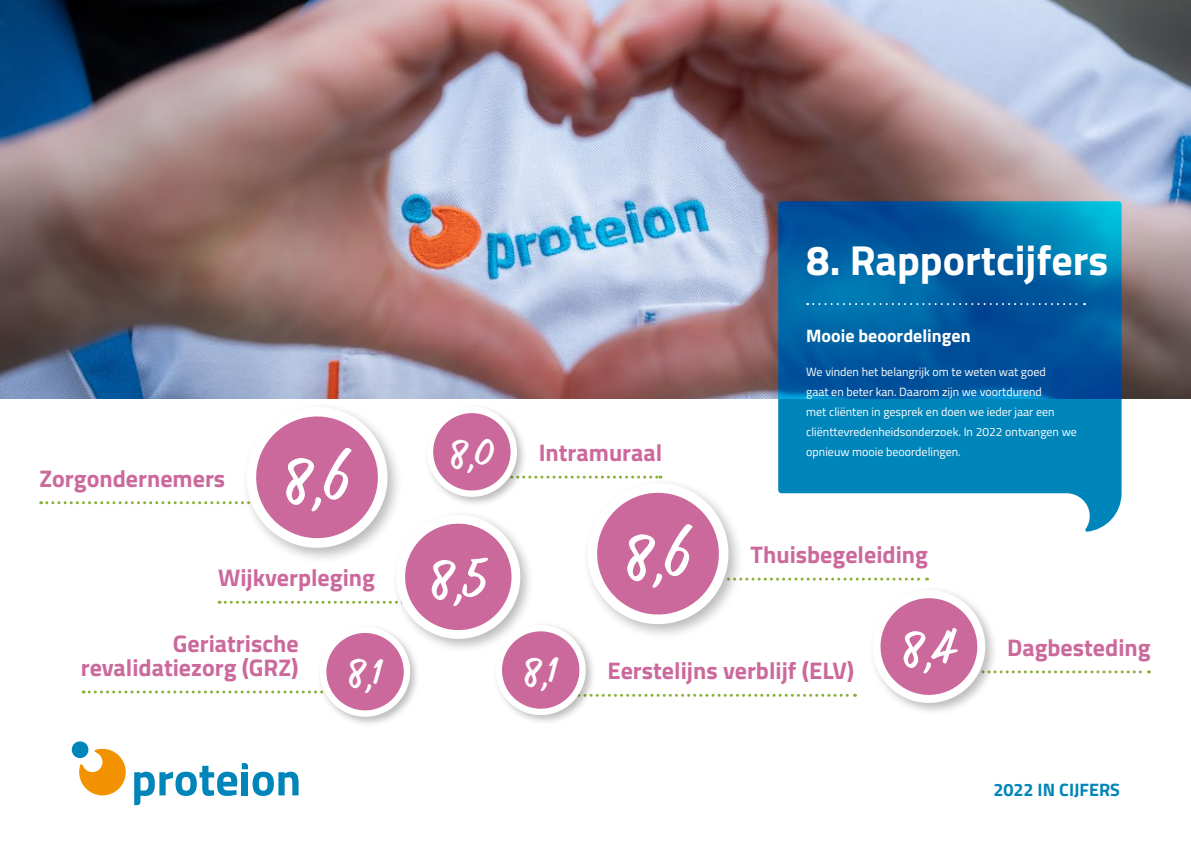
<style>
.page{position:relative;width:1191px;height:842px;background:#fff}
.page>*{position:absolute;margin:0;border:0;box-sizing:border-box;transform-origin:0 0}
.t1{font:700 42px "Titillium";color:#fff}
.t2{font:700 24px/24px "Titillium";color:#cc699c;text-align:right}
.t3{font:700 18px "Titillium";color:#fff}
.t4{font:700 18px "Titillium";color:#0085ba}
.t5{font:12px/20px "Titillium";color:#fff}
</style>
<div class="page">
<img style="left:0;top:0;width:1191px;height:398px">
<svg style="left:134px;top:763px;width:164px;height:42px"></svg>
<svg style="left:71px;top:741px;width:55px;height:54px"></svg>
<svg style="left:778px;top:201px;width:343px;height:205px;background:#0061a4"></svg>
<div style="left:492px;top:622px;width:104px;height:104px;background:#1d1d1b;opacity:.3"></div>
<div style="left:317px;top:623px;width:104px;height:104px;background:#1d1d1b;opacity:.3"></div>
<svg style="left:807px;top:303px;width:278px;height:2px"></svg>
<svg style="left:41px;top:406px;width:1108px;height:314px"></svg>
<h2 class="t2" style="left:40px;top:465px;width:187px">Zorgondernemers</h2>
<h2 class="t2" style="left:218px;top:565px;width:158px">Wijkverpleging</h2>
<h2 class="t2" style="left:81px;top:630px;width:219px">Geriatrische revalidatiezorg (GRZ)</h2>
<h2 class="t2" style="left:539px;top:439px;width:125px">Intramuraal</h2>
<h1 class="t1" style="left:806px;top:228px;width:303px">8. Rapportcijfers</h1>
<h3 class="t3" style="left:806px;top:322px;width:166px">Mooie beoordelingen</h3>
<p class="t5" style="left:806px;top:361px;width:272px">We vinden het belangrijk om te weten wat goed<br>gaat en beter kan. Daarom zijn we voortdurend<br>met cliënten in gesprek en doen we ieder jaar een cliënttevredenheidsonderzoek. In 2022 ontvangen we opnieuw mooie beoordelingen.</p>
<h2 class="t2" style="left:750px;top:541px;width:179px">Thuisbegeleiding</h2>
<h2 class="t2" style="left:607px;top:658px;width:248px">Eerstelijns verblijf (ELV)</h2>
<h2 class="t2" style="left:1007px;top:634px;width:145px">Dagbesteding</h2>
<h3 class="t4" style="left:993px;top:776px;width:128px">2022 IN CIJFERS</h3>
</div>
